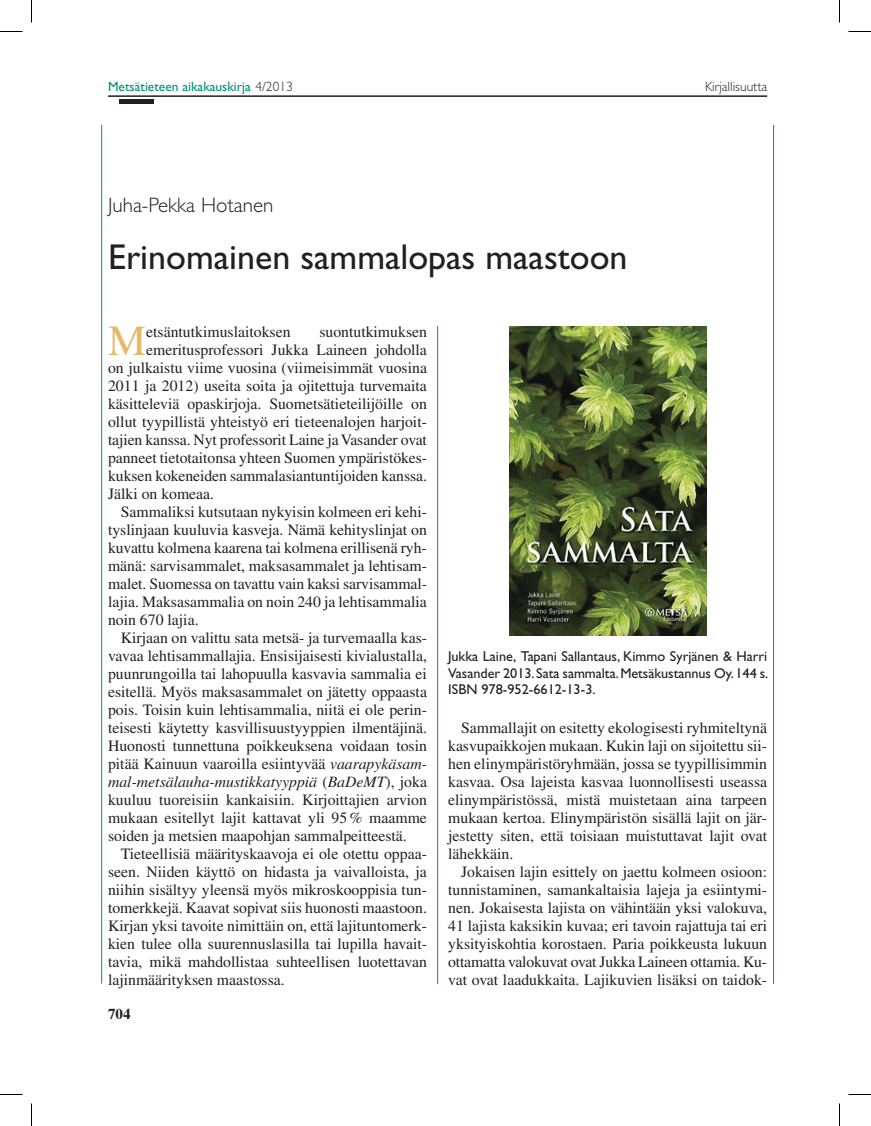
<style>
.page{position:relative;width:871px;height:1126px;background:#fff}
.page>*{position:absolute;margin:0;border:0;box-sizing:border-box;transform-origin:0 0}
.t1{font:42.9px "Times LT Std";color:#e5b966}
.t2{font:36px "Gill Sans Std";color:#231f20}
.t3{font:300 21px "Gill Sans Std";color:#231f20}
.t4{font:15.75px/18px "Times LT Std";color:#231f20;text-align:justify}
.t5{font:italic 15.75px "Times LT Std";color:#231f20}
.t6{font:700 15px "Times LT Std";color:#231f20}
.t7{font:14.25px/16.5px "Gill Sans Std";letter-spacing:-.005em;color:#231f20;text-align:justify}
.t8{font:13.5px "Gill Sans Std";color:#00936e}
.t9{font:300 13.5px "Gill Sans Std";color:#231f20}
.s1{font-weight:300;color:#231f20}
.s2{font-style:italic}
.s3{font-style:normal}
</style>
<div class="page">
<div style="left:119px;top:99px;width:35px;height:5px;background:#231f20"></div>
<hr style="left:101px;top:125px;width:1px;height:859px;background:#00936e">
<hr style="left:773px;top:125px;width:1px;height:859px;background:#00936e">
<hr style="left:108px;top:95px;width:659px;height:2px;background:#231f20">
<hr style="left:437px;top:326px;width:1px;height:658px;background:#00936e">
<img style="left:509px;top:326px;width:197px;height:309px">
<svg style="left:0;top:31px;width:22px;height:1px"></svg>
<svg style="left:848px;top:31px;width:23px;height:1px"></svg>
<svg style="left:0;top:1094px;width:22px;height:1px"></svg>
<svg style="left:848px;top:1094px;width:23px;height:1px"></svg>
<svg style="left:31px;top:0;width:1px;height:22px"></svg>
<svg style="left:31px;top:1103px;width:1px;height:23px"></svg>
<svg style="left:839px;top:0;width:1px;height:22px"></svg>
<svg style="left:839px;top:1103px;width:1px;height:23px"></svg>
<p class="t8" style="left:108px;top:79px;width:186px">Metsätieteen aikakauskirja <span class="s1">4/2013</span></p>
<p class="t9" style="left:705px;top:79px;width:64px">Kirjallisuutta</p>
<h3 class="t3" style="left:108px;top:193px;width:167px">Juha-Pekka Hotanen</h3>
<h2 class="t2" style="left:108px;top:236px;width:521px">Erinomainen sammalopas maastoon</h2>
<h1 class="t1" style="left:108px;top:316px;width:40px">M</h1>
<p class="t4" style="left:146px;top:322px;width:146px">etsäntutkimuslaitoksen</p>
<p class="t4" style="left:319px;top:322px;width:109px">suontutkimuksen</p>
<p class="t4" style="left:146px;top:340px;width:282px">emeritusprofessori Jukka Laineen johdolla</p>
<p class="t4" style="left:108px;top:358px;width:320px">on julkaistu viime vuosina (viimeisimmät vuosina</p>
<p class="t4" style="left:108px;top:376px;width:320px">2011 ja 2012) useita soita ja ojitettuja turvemaita</p>
<p class="t4" style="left:108px;top:394px;width:320px">käsitteleviä opaskirjoja. Suometsätieteilijöille on</p>
<p class="t4" style="left:108px;top:412px;width:320px">ollut tyypillistä yhteistyö eri tieteenalojen harjoit-</p>
<p class="t4" style="left:108px;top:430px;width:320px">tajien kanssa. Nyt professorit Laine ja Vasander ovat</p>
<p class="t4" style="left:108px;top:448px;width:321px">panneet tietotaitonsa yhteen Suomen ympäristökes-</p>
<p class="t4" style="left:108px;top:466px;width:320px">kuksen kokeneiden sammalasiantuntijoiden kanssa.</p>
<p class="t4" style="left:108px;top:484px;width:108px">Jälki on komeaa.</p>
<p class="t4" style="left:121px;top:502px;width:308px">Sammaliksi kutsutaan nykyisin kolmeen eri kehi-</p>
<p class="t4" style="left:108px;top:520px;width:320px">tyslinjaan kuuluvia kasveja. Nämä kehityslinjat on</p>
<p class="t4" style="left:108px;top:538px;width:320px">kuvattu kolmena kaarena tai kolmena erillisenä ryh-</p>
<p class="t4" style="left:108px;top:556px;width:320px">mänä: sarvisammalet, maksasammalet ja lehtisam-</p>
<p class="t4" style="left:108px;top:574px;width:320px">malet. Suomessa on tavattu vain kaksi sarvisammal-</p>
<p class="t4" style="left:108px;top:592px;width:320px">lajia. Maksasammalia on noin 240 ja lehtisammalia</p>
<p class="t4" style="left:108px;top:610px;width:92px">noin 670 lajia.</p>
<p class="t4" style="left:121px;top:628px;width:308px">Kirjaan on valittu sata metsä- ja turvemaalla kas-</p>
<p class="t4" style="left:108px;top:646px;width:320px">vavaa lehtisammallajia. Ensisijaisesti kivialustalla,</p>
<p class="t4" style="left:108px;top:664px;width:320px">puunrungoilla tai lahopuulla kasvavia sammalia ei</p>
<p class="t4" style="left:108px;top:682px;width:320px">esitellä. Myös maksasammalet on jätetty oppaasta</p>
<p class="t4" style="left:108px;top:700px;width:320px">pois. Toisin kuin lehtisammalia, niitä ei ole perin-</p>
<p class="t4" style="left:108px;top:718px;width:320px">teisesti käytetty kasvillisuustyyppien ilmentäjinä.</p>
<p class="t4" style="left:108px;top:736px;width:320px">Huonosti tunnettuna poikkeuksena voidaan tosin</p>
<p class="t4" style="left:108px;top:754px;width:320px">pitää Kainuun vaaroilla esiintyvää <span class="s2">vaarapykäsam-</span></p>
<p class="t5" style="left:108px;top:773px;width:320px">mal-metsälauha-mustikkatyyppiä <span class="s3">(</span>BaDeMT<span class="s3">), joka</span></p>
<p class="t4" style="left:108px;top:790px;width:320px">kuuluu tuoreisiin kankaisiin. Kirjoittajien arvion</p>
<p class="t4" style="left:108px;top:808px;width:320px">mukaan esitellyt lajit kattavat yli 95% maamme</p>
<p class="t4" style="left:108px;top:826px;width:300px">soiden ja metsien maapohjan sammalpeitteestä.</p>
<p class="t4" style="left:121px;top:845px;width:308px">Tieteellisiä määrityskaavoja ei ole otettu oppaa-</p>
<p class="t4" style="left:108px;top:863px;width:320px">seen. Niiden käyttö on hidasta ja vaivalloista, ja</p>
<p class="t4" style="left:108px;top:881px;width:320px">niihin sisältyy yleensä myös mikroskooppisia tun-</p>
<p class="t4" style="left:108px;top:899px;width:320px">tomerkkejä. Kaavat sopivat siis huonosti maastoon.</p>
<p class="t4" style="left:108px;top:917px;width:320px">Kirjan yksi tavoite nimittäin on, että lajituntomerk-</p>
<p class="t4" style="left:108px;top:935px;width:320px">kien tulee olla suurennuslasilla tai lupilla havait-</p>
<p class="t4" style="left:108px;top:953px;width:320px">tavia, mikä mahdollistaa suhteellisen luotettavan</p>
<p class="t4" style="left:108px;top:971px;width:178px">lajinmäärityksen maastossa.</p>
<p class="t6" style="left:108px;top:1005px;width:24px">704</p>
<p class="t7" style="left:448px;top:648px;width:322px">Jukka Laine, Tapani Sallantaus, Kimmo Syrjänen &amp; Harri Vasander 2013. Sata sammalta. Metsäkustannus Oy. 144 s.<br>ISBN 978-952-6612-13-3.</p>
<p class="t4" style="left:448px;top:719px;width:320px;text-indent:13px">Sammallajit on esitetty ekologisesti ryhmiteltynä kasvupaikkojen mukaan. Kukin laji on sijoitettu sii&shy;hen elinympäristöryhmään, jossa se tyypillisimmin kasvaa. Osa lajeista kasvaa luonnollisesti useassa elinympäristössä, mistä muistetaan aina tarpeen mukaan kertoa. Elinympäristön sisällä lajit on jär&shy;jestetty siten, että toisiaan muistuttavat lajit ovat lähekkäin.</p>
<p class="t4" style="left:448px;top:863px;width:320px;text-indent:13px">Jokaisen lajin esittely on jaettu kolmeen osioon: tunnistaminen, samankaltaisia lajeja ja esiintymi&shy;nen. Jokaisesta lajista on vähintään yksi valokuva, 41 lajista kaksikin kuvaa; eri tavoin rajattuja tai eri yksityiskohtia korostaen. Paria poikkeusta lukuun ottamatta valokuvat ovat Jukka Laineen ottamia. Ku&shy;vat ovat laadukkaita. Lajikuvien lisäksi on taidok-</p>
</div>
